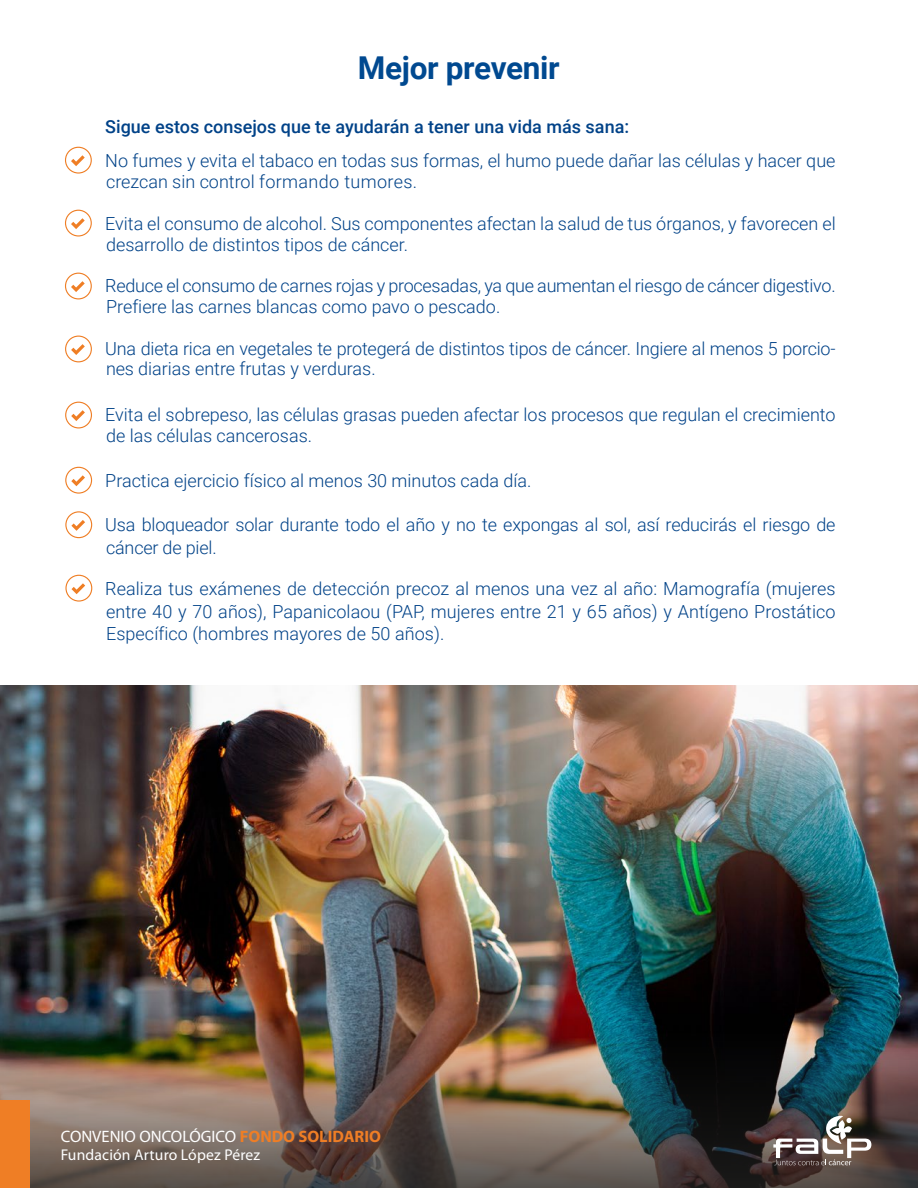
<style>
.page{position:relative;width:918px;height:1188px;background:#fff}
.page>*{position:absolute;margin:0;border:0;box-sizing:border-box;transform-origin:0 0}
.t1{font:700 31.5px "Roboto";letter-spacing:-.01em;color:#004990}
.t2{font:300 18px/20.7px "Roboto";color:#004288}
.t3{font:500 18px "Roboto";color:#004288}
.t4{font:16.5px "Myriad Pro";color:#fff}
.t5{font:15.6px "Myriad Pro";letter-spacing:.01em;color:#fff}
.s1{font-weight:700;color:#ef7e25}
</style>
<div class="page">
<img style="left:0;top:686px;width:918px;height:338px">
<img style="left:0;top:1024px;width:918px;height:164px">
<div style="left:0;top:1100px;width:30px;height:88px;background:#ef7e25"></div>
<svg style="left:773px;top:1115px;width:98px;height:50px"></svg>
<svg style="left:65px;top:147px;width:27px;height:27px"></svg>
<svg style="left:65px;top:210px;width:27px;height:27px"></svg>
<svg style="left:65px;top:273px;width:27px;height:26px"></svg>
<svg style="left:65px;top:336px;width:27px;height:26px"></svg>
<svg style="left:65px;top:402px;width:27px;height:26px"></svg>
<svg style="left:65px;top:467px;width:27px;height:27px"></svg>
<svg style="left:65px;top:511px;width:27px;height:27px"></svg>
<svg style="left:65px;top:575px;width:27px;height:27px"></svg>
<h1 class="t1" style="left:358px;top:46px;width:203px">Mejor prevenir</h1>
<p class="t3" style="left:105px;top:114px;width:525px">Sigue estos consejos que te ayudarán a tener una vida más sana:</p>
<p class="t2" style="left:105px;top:150px;width:732px">No fumes y evita el tabaco en todas sus formas, el humo puede dañar las células y hacer que crezcan sin control formando tumores.</p>
<p class="t2" style="left:105px;top:213px;width:732px">Evita el consumo de alcohol. Sus componentes afectan la salud de tus órganos, y favorecen el desarrollo de distintos tipos de cáncer.</p>
<p class="t2" style="left:105px;top:275px;width:732px">Reduce el consumo de carnes rojas y procesadas, ya que aumentan el riesgo de cáncer digestivo.<br>Prefiere las carnes blancas como pavo o pescado.</p>
<p class="t2" style="left:105px;top:337px;width:732px">Una dieta rica en vegetales te protegerá de distintos tipos de cáncer. Ingiere al menos 5 porcio&shy;nes diarias entre frutas y verduras.</p>
<p class="t2" style="left:105px;top:404px;width:732px">Evita el sobrepeso, las células grasas pueden afectar los procesos que regulan el crecimiento de las células cancerosas.</p>
<p class="t2" style="left:105px;top:469px;width:428px">Practica ejercicio físico al menos 30 minutos cada día.</p>
<p class="t2" style="left:105px;top:513px;width:732px;line-height:22.4px">Usa bloqueador solar durante todo el año y no te expongas al sol, así reducirás el riesgo de cáncer de piel.</p>
<p class="t2" style="left:105px;top:577px;width:732px;line-height:22.4px;text-align:justify">Realiza tus exámenes de detección precoz al menos una vez al año: Mamografía (mujeres entre 40 y 70 años), Papanicolaou (PAP, mujeres entre 21 y 65 años) y Antígeno Prostático Específico (hombres mayores de 50 años).</p>
<p class="t4" style="left:61px;top:1126px;width:322px">CONVENIO ONCOLÓGICO <span class="s1">FONDO SOLIDARIO</span></p>
<p class="t5" style="left:61px;top:1145px;width:201px">Fundación Arturo López Pérez</p>
</div>
